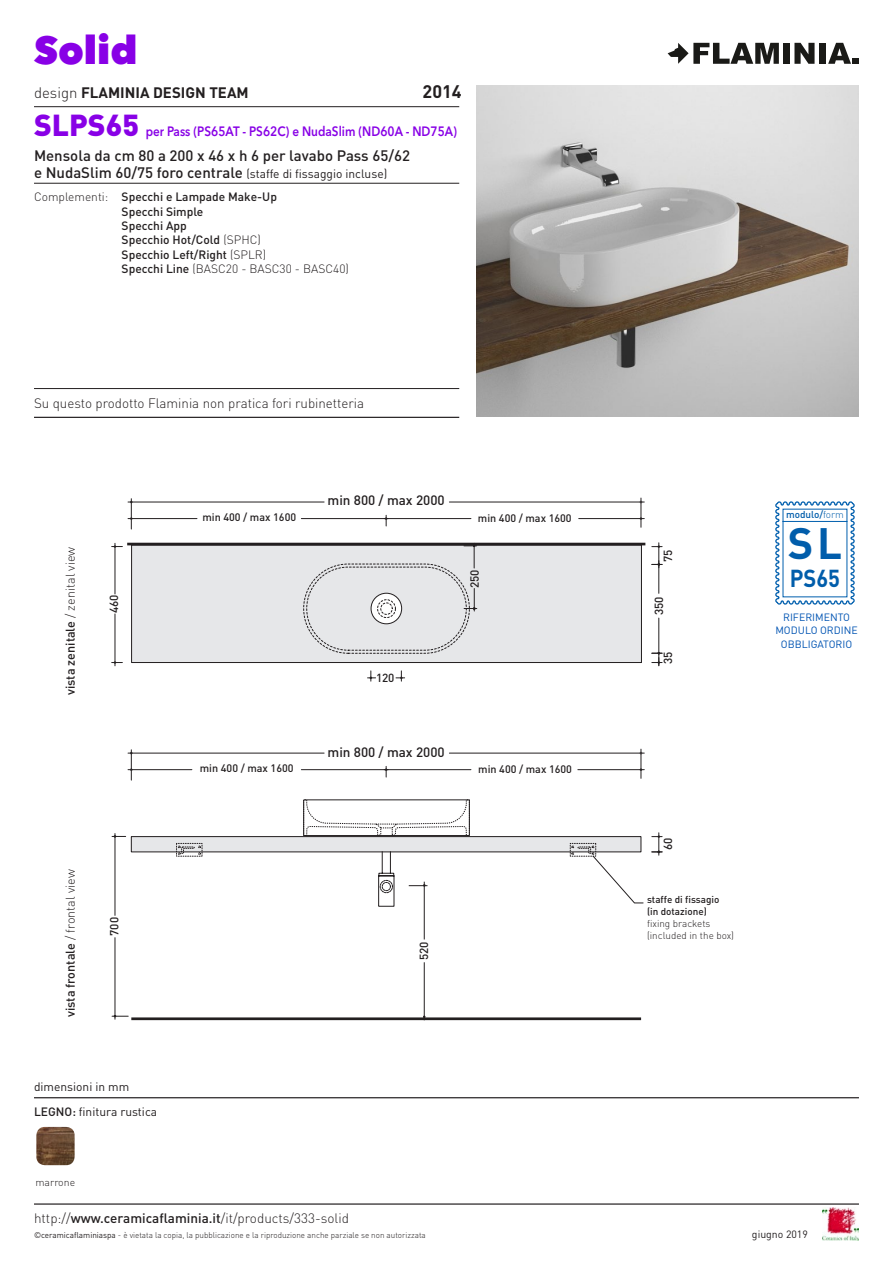
<style>
.page{position:relative;width:893px;height:1263px;background:#fff}
.page>*{position:absolute;margin:0;border:0;box-sizing:border-box;transform-origin:0 0}
.t1{font:700 43.35px "DIN";color:#015dab}
.t2{font:800 39px "Avenir Next LT Pro";color:#8800e6}
.t3{font:900 30px "DIN";color:#8800e6}
.t4{font:700 24.3px "DIN";color:#015dab;scale:.9 1}
.t5{font:700 18px "DIN";color:#231f20}
.t6{font:500 15px/16.5px "DIN";color:#231f20}
.t7{font:700 15px "DIN";color:#231f20}
.t8{font:300 13.5px "DIN";color:#231f20}
.t9{font:600 13.5px "Avenir Next LT Pro";color:#8800e6;scale:.87 1}
.t10{font:500 13.5px "DIN";color:#231f20}
.t11{font:500 12.6px "DIN";color:#231f20}
.t12{font:500 12px/14.4px "DIN";color:#231f20}
.t13{font:12px "DIN";color:#231f20}
.t14{font:300 12px "DIN";color:#231f20}
.t15{font:500 11.7px "DIN";letter-spacing:-.03em;color:#231f20}
.t16{font:500 10.8px "DIN";color:#231f20}
.t17{font:10.5px/13.5px "DIN";color:#0054b3;text-align:center}
.t18{font:10.5px "DIN";color:#231f20}
.t19{font:300 10.5px "DIN";color:#231f20}
.t20{font:300 9.9px/11.9px "DIN";color:#231f20}
.t21{font:500 9.9px/11.9px "DIN";color:#231f20}
.t22{font:500 9.9px "DIN";color:#015dab}
.t23{font:300 8.25px "DIN";color:#231f20}
.s1{font-weight:300}
.s2{font-weight:400;font-size:12px}
.s3{font-weight:500}
.s4{font-weight:400}
</style>
<div class="page">
<hr style="left:34px;top:1203px;width:825px;height:2px;background:#231f20">
<img style="left:822px;top:1208px;width:37px;height:32px">
<svg style="left:668px;top:43px;width:111px;height:21px"></svg>
<div style="left:783px;top:43px;width:7px;height:21px;background:#1a1a17"></div>
<svg style="left:794px;top:43px;width:20px;height:21px"></svg>
<div style="left:819px;top:43px;width:7px;height:21px;background:#1a1a17"></div>
<svg style="left:828px;top:43px;width:31px;height:21px"></svg>
<hr style="left:34px;top:417px;width:425px;height:1px;background:#231f20">
<hr style="left:34px;top:106px;width:425px;height:1px;background:#231f20">
<hr style="left:34px;top:183px;width:425px;height:1px;background:#231f20">
<img style="left:476px;top:85px;width:383px;height:332px">
<svg style="left:775px;top:501px;width:80px;height:104px"></svg>
<hr style="left:127px;top:543px;width:518px;height:2px;background:#231f20">
<hr style="left:131px;top:1017px;width:510px;height:3px;background:#231f20">
<div style="left:131px;top:545px;width:511px;height:118px;background:#e6e7e9;border:1px solid #231f20"></div>
<svg style="left:371px;top:593px;width:31px;height:31px"></svg>
<div style="left:371px;top:593px;width:31px;height:31px;border:1px solid #231f20;border-radius:50%"></div>
<hr style="left:115px;top:543px;width:1px;height:51px;background:#231f20">
<hr style="left:115px;top:614px;width:1px;height:52px;background:#231f20">
<svg style="left:112px;top:544px;width:10px;height:121px"></svg>
<hr style="left:128px;top:518px;width:69px;height:1px;background:#231f20">
<hr style="left:131px;top:499px;width:1px;height:30px;background:#231f20">
<hr style="left:128px;top:502px;width:196px;height:1px;background:#231f20">
<hr style="left:449px;top:502px;width:195px;height:1px;background:#231f20">
<hr style="left:579px;top:518px;width:65px;height:1px;background:#231f20">
<svg style="left:129px;top:498px;width:514px;height:29px"></svg>
<hr style="left:115px;top:938px;width:1px;height:81px;background:#231f20">
<hr style="left:115px;top:833px;width:1px;height:82px;background:#231f20">
<svg style="left:112px;top:1015px;width:16px;height:2px"></svg>
<hr style="left:424px;top:882px;width:1px;height:57px;background:#231f20">
<hr style="left:424px;top:962px;width:1px;height:58px;background:#231f20">
<hr style="left:659px;top:561px;width:1px;height:32px;background:#231f20">
<svg style="left:652px;top:543px;width:10px;height:25px"></svg>
<hr style="left:659px;top:618px;width:1px;height:47px;background:#231f20">
<svg style="left:652px;top:651px;width:10px;height:15px"></svg>
<svg style="left:464px;top:545px;width:13px;height:23px"></svg>
<svg style="left:464px;top:588px;width:13px;height:23px"></svg>
<svg style="left:368px;top:671px;width:37px;height:10px"></svg>
<svg style="left:652px;top:833px;width:10px;height:22px"></svg>
<div style="left:380px;top:602px;width:13px;height:13px;border:1px dashed #231f20;border-radius:50%"></div>
<div style="left:377px;top:599px;width:19px;height:19px;border:1px dashed #231f20;border-radius:50%"></div>
<div style="left:303px;top:564px;width:167px;height:90px;border:1px dashed #231f20;border-radius:45px"></div>
<div style="left:306px;top:567px;width:161px;height:83px;border:1px dashed #231f20;border-radius:42px"></div>
<svg style="left:112px;top:749px;width:532px;height:157px"></svg>
<div style="left:303px;top:799px;width:167px;height:37px;border:1px solid #231f20"></div>
<hr style="left:34px;top:388px;width:425px;height:1px;background:#231f20">
<hr style="left:34px;top:1097px;width:825px;height:1px;background:#231f20">
<img style="left:36px;top:1127px;width:39px;height:38px">
<h2 class="t2" style="left:34px;top:26px;width:105px">Solid</h2>
<p class="t7" style="left:34px;top:82px;width:216px"><span class="s1">design</span> FLAMINIA DESIGN TEAM</p>
<h3 class="t5" style="left:423px;top:79px;width:41px">2014</h3>
<h3 class="t3" style="left:34px;top:105px;width:107px">SLPS65</h3>
<p class="t9" style="left:146px;top:123px;width:359px">per Pass (PS65AT - PS62C) e NudaSlim (ND60A - ND75A)</p>
<p class="t6" style="left:34px;top:147px;width:378px">Mensola da cm 80 a 200 x 46 x h 6 per lavabo Pass 65/62 e NudaSlim 60/75 foro centrale <span class="s2">(staffe di fissaggio incluse)</span></p>
<p class="t14" style="left:34px;top:189px;width:76px">Complementi:</p>
<p class="t12" style="left:122px;top:189px;width:229px">Specchi e Lampade Make-Up<br>Specchi Simple<br>Specchi App<br>Specchio Hot/Cold <span class="s1">(SPHC)<br></span>Specchio Left/Right <span class="s1">(SPLR)<br></span>Specchi Line <span class="s1">(BASC20 - BASC30 - BASC40)</span></p>
<p class="t8" style="left:34px;top:394px;width:332px">Su questo prodotto Flaminia non pratica fori rubinetteria</p>
<p class="t11" style="left:62px;top:695px;width:150px;rotate:-90deg">vista zenitale <span class="s1">/ zenital view</span></p>
<p class="t15" style="left:107px;top:613px;width:19px;rotate:-90deg">460</p>
<p class="t16" style="left:202px;top:510px;width:95px">min 400 / max 1600</p>
<p class="t10" style="left:328px;top:492px;width:119px">min 800 / max 2000</p>
<p class="t16" style="left:478px;top:511px;width:95px">min 400 / max 1600</p>
<p class="t15" style="left:467px;top:588px;width:20px;rotate:-90deg">250</p>
<p class="t16" style="left:200px;top:762px;width:95px">min 400 / max 1600</p>
<p class="t15" style="left:376px;top:670px;width:19px">120</p>
<p class="t10" style="left:328px;top:743px;width:119px">min 800 / max 2000</p>
<p class="t16" style="left:478px;top:762px;width:95px">min 400 / max 1600</p>
<p class="t11" style="left:62px;top:1017px;width:149px;rotate:-90deg">vista frontale <span class="s1">/ frontal view</span></p>
<p class="t15" style="left:107px;top:936px;width:20px;rotate:-90deg">700</p>
<p class="t13" style="left:34px;top:1079px;width:97px">dimensioni in mm</p>
<p class="t13" style="left:34px;top:1104px;width:125px"><span class="s3">LEGNO:</span> finitura rustica</p>
<p class="t19" style="left:35px;top:1176px;width:41px">marrone</p>
<p class="t8" style="left:34px;top:1210px;width:316px">http://<span class="s3">www.ceramicaflaminia.it</span>/it/products/333-solid</p>
<p class="t15" style="left:417px;top:960px;width:20px;rotate:-90deg">520</p>
<p class="t23" style="left:34px;top:1230px;width:393px"><span class="s4">©ceramicaflaminiaspa</span> - è vietata la copia, la pubblicazione e la riproduzione anche parziale se non autorizzata</p>
<p class="t15" style="left:661px;top:562px;width:14px;rotate:-90deg">75</p>
<p class="t15" style="left:651px;top:615px;width:19px;rotate:-90deg">350</p>
<p class="t15" style="left:660px;top:664px;width:14px;rotate:-90deg">35</p>
<p class="t22" style="left:786px;top:508px;width:59px">modulo/<span class="s1">form</span></p>
<h1 class="t1" style="left:788px;top:515px;width:56px">SL</h1>
<h3 class="t4" style="left:790px;top:562px;width:57px">PS65</h3>
<p class="t17" style="left:775px;top:610px;width:84px">RIFERIMENTO<br>MODULO ORDINE<br>OBBLIGATORIO</p>
<p class="t15" style="left:661px;top:850px;width:14px;rotate:-90deg">60</p>
<p class="t21" style="left:647px;top:893px;width:74px">staffe di fissagio (in dotazione)</p>
<p class="t20" style="left:647px;top:917px;width:89px">fixing brackets (included in the box)</p>
<p class="t18" style="left:752px;top:1228px;width:57px">giugno 2019</p>
</div>
